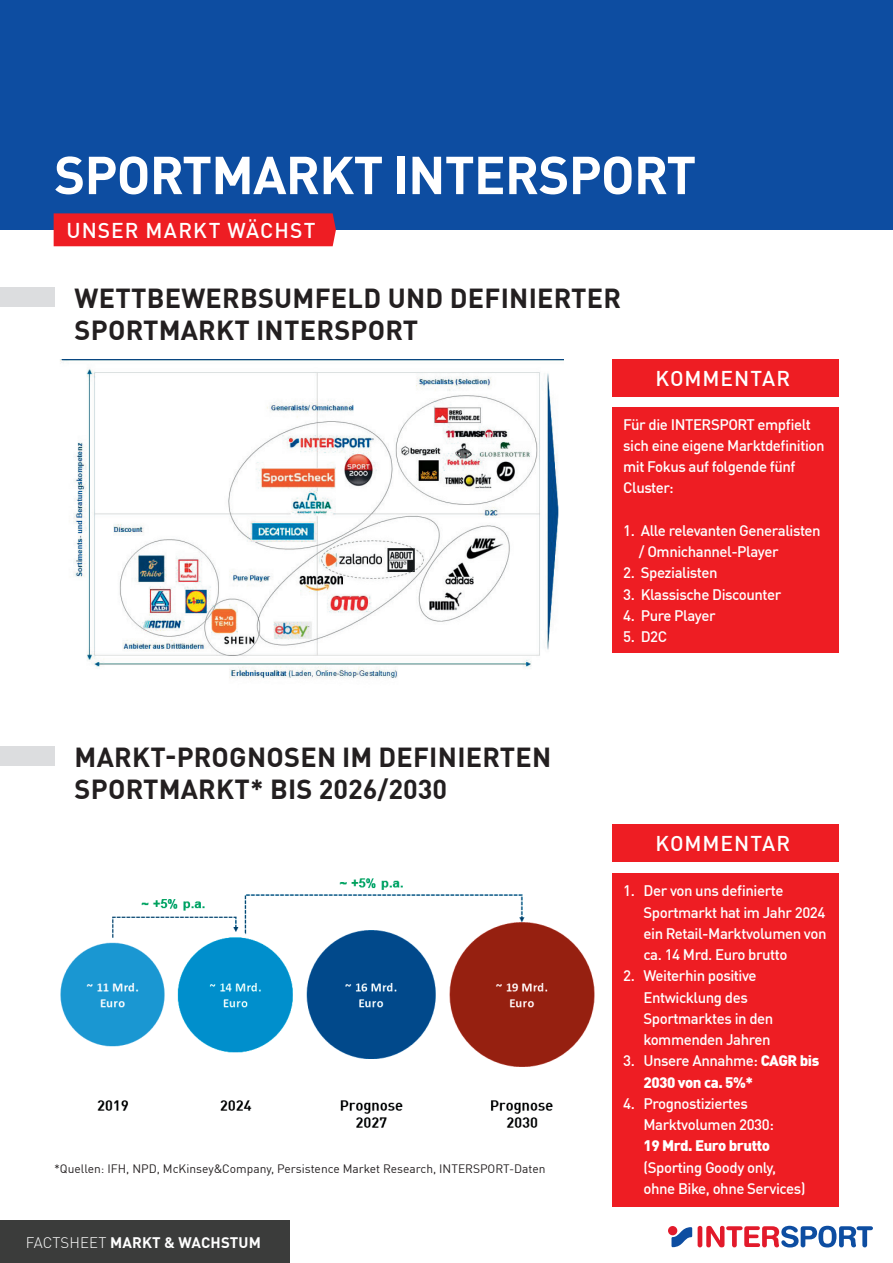
<style>
.page{position:relative;width:893px;height:1263px;background:#fff}
.page>*{position:absolute;margin:0;border:0;box-sizing:border-box;transform-origin:0 0}
.t1{font:700 52.5px "FFDIN Profor IIC";letter-spacing:-.015em;color:#fff}
.t2{font:700 27px/32.4px "FFDIN Profor IIC";letter-spacing:.01em;color:#231f20}
.t3{font:500 21px "FFDIN Profor IIC";letter-spacing:.045em;color:#fff}
.t4{font:500 15px/21.3px "FFDIN Profor IIC";letter-spacing:-.03em;color:#fff}
.t5{font:700 15px "FFDIN Profor IIC";letter-spacing:.01em;color:#fff}
.t6{font:900 15px "FFDIN Profor IIC";letter-spacing:-.03em;color:#fff}
.t7{font:12px "FFDIN Profor IIC";color:#231f20}
.s1{font-weight:300}
.s2{font-weight:900}
</style>
<div class="page">
<div style="left:0;top:0;width:893px;height:230px;background:#0d4da1"></div>
<div style="left:0;top:1221px;width:289px;height:42px;background:#3b3c3b"></div>
<div style="left:54px;top:213px;width:282px;height:33px;background:#ee1d23"></div>
<img style="left:60px;top:360px;width:503px;height:319px">
<div style="left:0;top:287px;width:54px;height:19px;background:#dcdddf"></div>
<div style="left:0;top:746px;width:54px;height:19px;background:#dcdddf"></div>
<img style="left:60px;top:878px;width:535px;height:250px">
<hr style="left:698px;top:1226px;width:4px;height:21px;background:#e21a2b;border-radius:2px">
<div style="left:668px;top:1226px;width:9px;height:9px;background:#e21a2b;border-radius:50%"></div>
<svg style="left:706px;top:1226px;width:167px;height:21px"></svg>
<svg style="left:671px;top:1227px;width:21px;height:20px"></svg>
<div style="left:612px;top:407px;width:227px;height:246px;background:#ee1d23"></div>
<div style="left:612px;top:360px;width:227px;height:37px;background:#ee1d23"></div>
<div style="left:612px;top:873px;width:227px;height:334px;background:#ee1d23"></div>
<div style="left:612px;top:825px;width:227px;height:37px;background:#ee1d23"></div>
<h1 class="t1" style="left:54px;top:134px;width:643px">SPORTMARKT INTERSPORT</h1>
<h3 class="t3" style="left:67px;top:214px;width:250px">UNSER MARKT WÄCHST</h3>
<h2 class="t2" style="left:75px;top:280px;width:548px">WETTBEWERBSUMFELD UND DEFINIERTER<br>SPORTMARKT INTERSPORT</h2>
<h3 class="t3" style="left:656px;top:363px;width:136px">KOMMENTAR</h3>
<h2 class="t2" style="left:75px;top:739px;width:478px">MARKT-PROGNOSEN IM DEFINIERTEN<br>SPORTMARKT* BIS 2026/2030</h2>
<p class="t7" style="left:54px;top:1159px;width:493px">*Quellen: IFH, NPD, McKinsey&amp;Company, Persistence Market Research, INTERSPORT-Daten</p>
<p class="t5" style="left:26px;top:1231px;width:237px"><span class="s1">FACTSHEET</span> MARKT &amp; WACHSTUM</p>
<p class="t4" style="left:623px;top:412px;width:203px">Für die INTERSPORT empfielt sich eine eigene Marktdefinition mit Fokus auf folgende fünf<br>Cluster:</p>
<p class="t4" style="left:639px;top:519px;width:183px;text-indent:-16px">1. Alle relevanten Generalisten / Omnichannel-Player</p>
<p class="t4" style="left:623px;top:561px;width:96px">2. Spezialisten</p>
<p class="t4" style="left:623px;top:582px;width:160px">3. Klassische Discounter</p>
<p class="t4" style="left:623px;top:604px;width:94px">4. Pure Player</p>
<p class="t4" style="left:623px;top:625px;width:46px">5. D2C</p>
<p class="t4" style="left:623px;top:879px;width:13px">1.</p>
<p class="t4" style="left:623px;top:964px;width:13px">2.</p>
<p class="t4" style="left:623px;top:1049px;width:13px">3.</p>
<p class="t4" style="left:623px;top:1092px;width:13px">4.</p>
<h3 class="t3" style="left:656px;top:827px;width:136px">KOMMENTAR</h3>
<p class="t4" style="left:643px;top:879px;width:185px">Der von uns definierte<br>Sportmarkt hat im Jahr 2024 ein Retail-Marktvolumen von ca. 14 Mrd. Euro brutto<br>Weiterhin positive<br>Entwicklung des<br>Sportmarktes in den kommenden Jahren<br>Unsere Annahme: <span class="s2">CAGR bis<br>2030 von ca. 5%*</span></p>
<p class="t4" style="left:643px;top:1092px;width:132px">Prognostiziertes<br>Marktvolumen 2030:</p>
<p class="t6" style="left:643px;top:1134px;width:128px">19 Mrd. Euro brutto</p>
<p class="t4" style="left:643px;top:1155px;width:164px">(Sporting Goody only, ohne Bike, ohne Services)</p>
</div>
